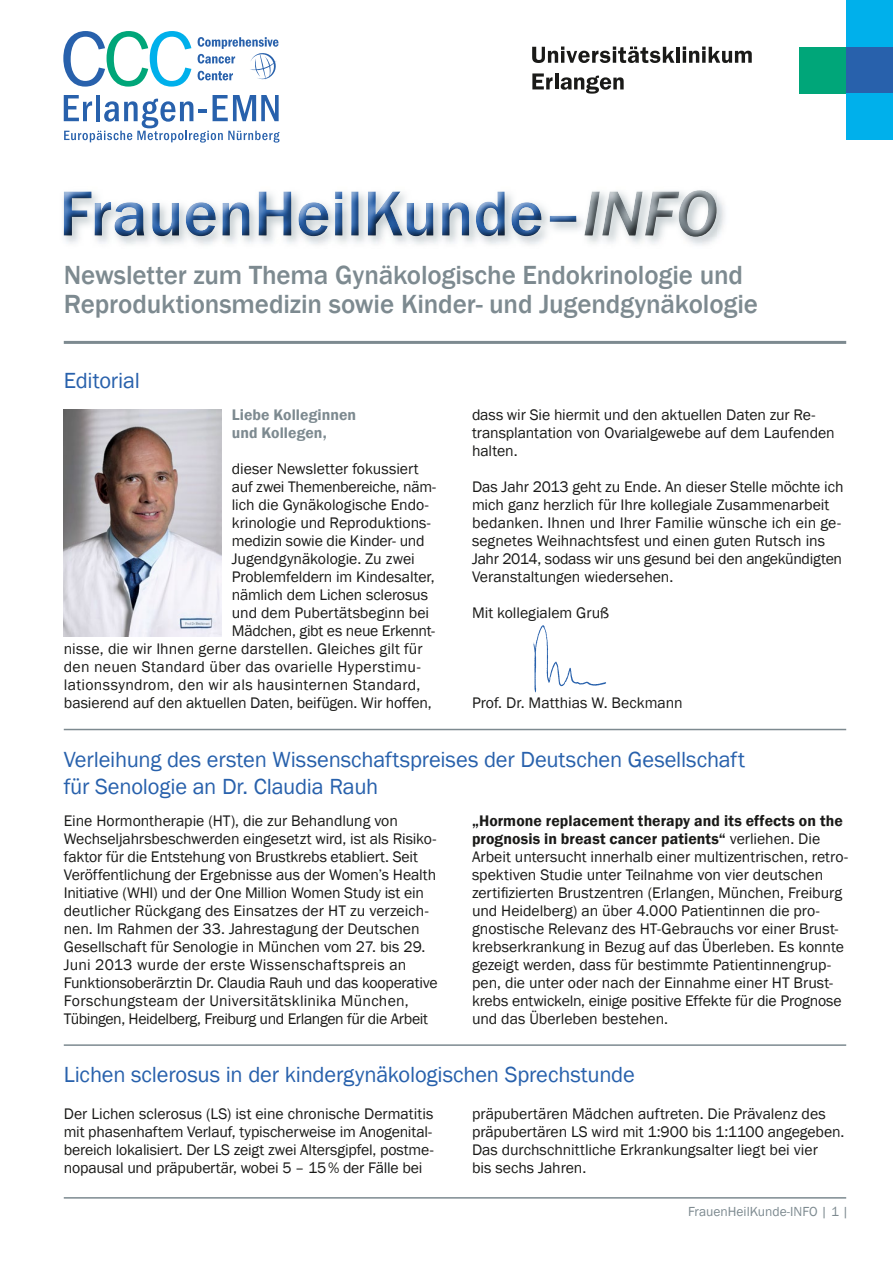
<style>
.page{position:relative;width:893px;height:1263px;background:#fff}
.page>*{position:absolute;margin:0;border:0;box-sizing:border-box;transform-origin:0 0}
.t1{font:500 27px/28.5px "Franklin Gothic";letter-spacing:-.005em;color:#7d8a90}
.t2{font:22.5px/27px "Franklin Gothic";letter-spacing:-.01em;color:#2861ac}
.t3{font:15.75px/18px "Franklin Gothic";letter-spacing:-.005em;color:#1a1a18}
.t4{font:15.75px "Franklin Gothic";letter-spacing:.015em;color:#1a1a18}
.t5{font:600 15.75px/18px "Franklin Gothic";letter-spacing:.005em;color:#7d8a90}
.t6{font:13.5px "Franklin Gothic";color:#7d8a90}
.s1{font-weight:600}
</style>
<div class="page">
<img style="left:64px;top:409px;width:157px;height:227px">
<svg style="left:64px;top:95px;width:215px;height:48px"></svg>
<svg style="left:198px;top:37px;width:80px;height:44px"></svg>
<svg style="left:63px;top:31px;width:128px;height:56px"></svg>
<div style="left:799px;top:47px;width:47px;height:46px;background:#00a679"></div>
<div style="left:846px;top:47px;width:47px;height:46px;background:#2861ac"></div>
<div style="left:846px;top:93px;width:47px;height:47px;background:#00b0eb"></div>
<div style="left:846px;top:0;width:47px;height:47px;background:#00b0eb"></div>
<hr style="left:676px;top:47px;width:4px;height:16px;background:#1a1a18">
<svg style="left:683px;top:47px;width:69px;height:16px"></svg>
<svg style="left:532px;top:73px;width:21px;height:16px"></svg>
<hr style="left:555px;top:73px;width:3px;height:16px;background:#1a1a18">
<svg style="left:561px;top:76px;width:63px;height:18px"></svg>
<svg style="left:532px;top:47px;width:142px;height:16px"></svg>
<img style="left:63px;top:195px;width:662px;height:50px">
<img style="left:64px;top:191px;width:512px;height:45px">
<img style="left:584px;top:190px;width:133px;height:47px">
<hr style="left:64px;top:1197px;width:782px;height:1px;background:#7d8a90">
<hr style="left:64px;top:341px;width:782px;height:3px;background:#7d8a90">
<hr style="left:64px;top:729px;width:782px;height:1px;background:#7d8a90">
<img style="left:533px;top:625px;width:73px;height:67px">
<hr style="left:64px;top:1044px;width:782px;height:2px;background:#7d8a90">
<h1 class="t1" style="left:64px;top:261px;width:696px">Newsletter zum Thema Gynäkologische Endokrinologie und<br>Reproduktionsmedizin sowie Kinder- und Jugendgynäkologie</h1>
<h2 class="t2" style="left:64px;top:367px;width:78px">Editorial</h2>
<p class="t5" style="left:232px;top:406px;width:126px">Liebe Kolleginnen und Kollegen,</p>
<p class="t3" style="left:232px;top:460px;width:188px">dieser Newsletter fokussiert</p>
<p class="t3" style="left:232px;top:478px;width:206px">auf zwei Themenbereiche, näm-</p>
<p class="t3" style="left:232px;top:496px;width:198px">lich die Gynäkologische Endo-</p>
<p class="t3" style="left:232px;top:514px;width:201px">krinologie und Reproduktions-</p>
<p class="t3" style="left:232px;top:532px;width:194px">medizin sowie die Kinder- und</p>
<p class="t3" style="left:232px;top:550px;width:185px">Jugendgynäkologie. Zu zwei</p>
<p class="t3" style="left:232px;top:568px;width:204px">Problemfeldern im Kindesalter,</p>
<p class="t3" style="left:232px;top:586px;width:198px">nämlich dem Lichen sclerosus</p>
<p class="t3" style="left:232px;top:604px;width:199px">und dem Pubertätsbeginn bei</p>
<p class="t3" style="left:232px;top:622px;width:205px">Mädchen, gibt es neue Erkennt-</p>
<p class="t3" style="left:64px;top:640px;width:360px">nisse, die wir Ihnen gerne darstellen. Gleiches gilt für</p>
<p class="t4" style="left:64px;top:657px;width:358px">den neuen Standard über das ovarielle Hyperstimu-</p>
<p class="t4" style="left:64px;top:675px;width:358px">lationssyndrom, den wir als hausinternen Standard,</p>
<p class="t3" style="left:64px;top:694px;width:370px">basierend auf den aktuellen Daten, beifügen. Wir hoffen,</p>
<p class="t3" style="left:472px;top:406px;width:364px">dass wir Sie hiermit und den aktuellen Daten zur Re&shy;transplantation von Ovarialgewebe auf dem Laufenden halten.</p>
<p class="t3" style="left:472px;top:478px;width:373px">Das Jahr 2013 geht zu Ende. An dieser Stelle möchte ich mich ganz herzlich für Ihre kollegiale Zusammenarbeit bedanken. Ihnen und Ihrer Familie wünsche ich ein ge&shy;segnetes Weihnachtsfest und einen guten Rutsch ins Jahr 2014, sodass wir uns gesund bei den angekündigten Veranstaltungen wiedersehen.</p>
<p class="t3" style="left:472px;top:604px;width:139px">Mit kollegialem Gruß</p>
<p class="t3" style="left:472px;top:694px;width:212px">Prof. Dr. Matthias W. Beckmann</p>
<h2 class="t2" style="left:64px;top:746px;width:683px">Verleihung des ersten Wissenschaftspreises der Deutschen Gesellschaft für Senologie an Dr. Claudia Rauh</h2>
<p class="t3" style="left:64px;top:812px;width:375px">Eine Hormontherapie (HT), die zur Behandlung von Wechseljahrsbeschwerden eingesetzt wird, ist als Risiko&shy;faktor für die Entstehung von Brustkrebs etabliert. Seit Veröffentlichung der Ergebnisse aus der Women’s Health Initiative (WHI) und der One Million Women Study ist ein deutlicher Rückgang des Einsatzes der HT zu verzeich&shy;nen. Im Rahmen der 33. Jahrestagung der Deutschen Gesellschaft für Senologie in München vom 27. bis 29.<br>Juni 2013 wurde der erste Wissenschaftspreis an Funktionsoberärztin Dr. Claudia Rauh und das kooperative Forschungsteam der Universitätsklinika München, Tübingen, Heidelberg, Freiburg und Erlangen für die Arbeit</p>
<p class="t3" style="left:472px;top:812px;width:377px"><span class="s1">„Hormone replacement therapy and its effects on the prognosis in breast cancer patients“</span> verliehen. Die Arbeit untersucht innerhalb einer multizentrischen, retro&shy;spektiven Studie unter Teilnahme von vier deutschen zertifizierten Brustzentren (Erlangen, München, Freiburg und Heidelberg) an über 4.000 Patientinnen die pro&shy;gnostische Relevanz des HT-Gebrauchs vor einer Brust&shy;krebserkrankung in Bezug auf das Überleben. Es konnte gezeigt werden, dass für bestimmte Patientinnengrup&shy;pen, die unter oder nach der Einnahme einer HT Brust&shy;krebs entwickeln, einige positive Effekte für die Prognose und das Überleben bestehen.</p>
<h2 class="t2" style="left:64px;top:1061px;width:573px">Lichen sclerosus in der kindergynäkologischen Sprechstunde</h2>
<p class="t3" style="left:64px;top:1105px;width:371px;text-align:justify">Der Lichen sclerosus (LS) ist eine chronische Dermatitis mit phasenhaftem Verlauf, typischerweise im Anogenital&shy;bereich lokalisiert. Der LS zeigt zwei Altersgipfel, postme&shy;nopausal und präpubertär, wobei 5 – 15 % der Fälle bei</p>
<p class="t3" style="left:472px;top:1105px;width:374px">präpubertären Mädchen auftreten. Die Prävalenz des präpubertären LS wird mit 1:900 bis 1:1100 angegeben.<br>Das durchschnittliche Erkrankungsalter liegt bei vier<br>bis sechs Jahren.</p>
<p class="t6" style="left:688px;top:1203px;width:162px">FrauenHeilKunde-INFO | 1 |</p>
</div>
